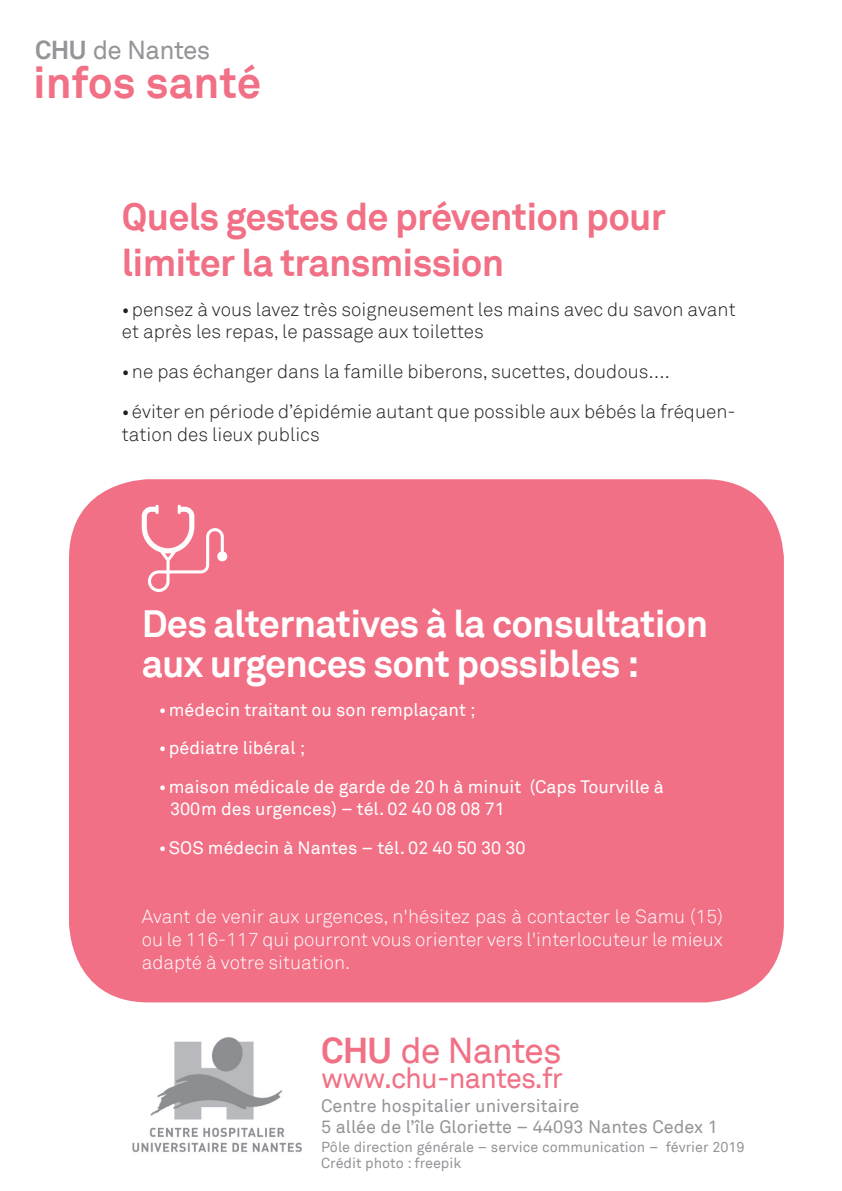
<style>
.page{position:relative;width:842px;height:1191px;background:#fff}
.page>*{position:absolute;margin:0;border:0;box-sizing:border-box;transform-origin:0 0}
.t1{font:700 44px "Akkurat";color:#f17085}
.t2{font:700 38px/40px "Akkurat";letter-spacing:-.02em;color:#fff}
.t3{font:700 38px/45.6px "Akkurat";letter-spacing:-.02em;color:#f17085}
.t4{font:36px "Akkurat";letter-spacing:-.03em;color:#f17085}
.t5{font:28.8px "Akkurat";letter-spacing:-.03em;color:#f17085}
.t6{font:26px "Akkurat";letter-spacing:-.025em;color:#939598}
.t7{font:300 19px/22.8px "Akkurat";color:#231f20}
.t8{font:300 19px/22.8px "Akkurat";color:#fff;text-align:justify}
.t9{font:18px/21.6px "Akkurat";color:#fff}
.t10{font:18px/21.6px "Akkurat";color:#939598}
.t11{font:14.4px/16px "Akkurat";color:#939598}
.s1{font-weight:700}
.s2{font-weight:400;font-size:18px}
</style>
<div class="page">
<div style="left:69px;top:479px;width:715px;height:523px;background:#f17085;border-radius:79px"></div>
<img style="left:132px;top:1037px;width:170px;height:116px">
<svg style="left:142px;top:505px;width:85px;height:87px"></svg>
<h3 class="t6" style="left:35px;top:34px;width:177px"><span class="s1">CHU</span> de Nantes</h3>
<h1 class="t1" style="left:33px;top:55px;width:230px">infos santé</h1>
<h2 class="t3" style="left:122px;top:194px;width:546px">Quels gestes de prévention pour limiter la transmission</h2>
<p class="t7" style="left:122px;top:298px;width:615px"><span class="s2">•</span>pensez à vous lavez très soigneusement les mains avec du savon avant et après les repas, le passage aux toilettes</p>
<p class="t7" style="left:122px;top:361px;width:549px"><span class="s2">•</span>ne pas échanger dans la famille biberons, sucettes, doudous….</p>
<p class="t7" style="left:122px;top:400px;width:615px"><span class="s2">•</span>éviter en période d’épidémie autant que possible aux bébés la fréquen&shy;tation des lieux publics</p>
<h2 class="t2" style="left:142px;top:604px;width:568px">Des alternatives à la consultation aux urgences sont possibles :</h2>
<p class="t9" style="left:159px;top:699px;width:318px">•médecin traitant ou son remplaçant ;</p>
<p class="t9" style="left:159px;top:738px;width:148px">•pédiatre libéral ;</p>
<p class="t9" style="left:170px;top:776px;width:495px;text-indent:-11px">•maison médicale de garde de 20 h à minuit (Caps Tourville à<br>300m des urgences) – tél. 02 40 08 08 71</p>
<p class="t9" style="left:159px;top:838px;width:368px">•SOS médecin à Nantes – tél. 02 40 50 30 30</p>
<p class="t8" style="left:142px;top:905px;width:583px">Avant de venir aux urgences, n'hésitez pas à contacter le Samu (15) ou le 116-117 qui pourront vous orienter vers l'interlocuteur le mieux adapté à votre situation.</p>
<h3 class="t4" style="left:321px;top:1029px;width:242px"><span class="s1">CHU</span> de Nantes</h3>
<h3 class="t5" style="left:321px;top:1061px;width:243px">www.chu-nantes.fr</h3>
<p class="t10" style="left:321px;top:1095px;width:398px">Centre hospitalier universitaire<br>5 allée de l’île Gloriette – 44093 Nantes Cedex 1</p>
<p class="t11" style="left:321px;top:1139px;width:425px">Pôle direction générale – service communication – février 2019<br>Crédit photo : freepik</p>
</div>
